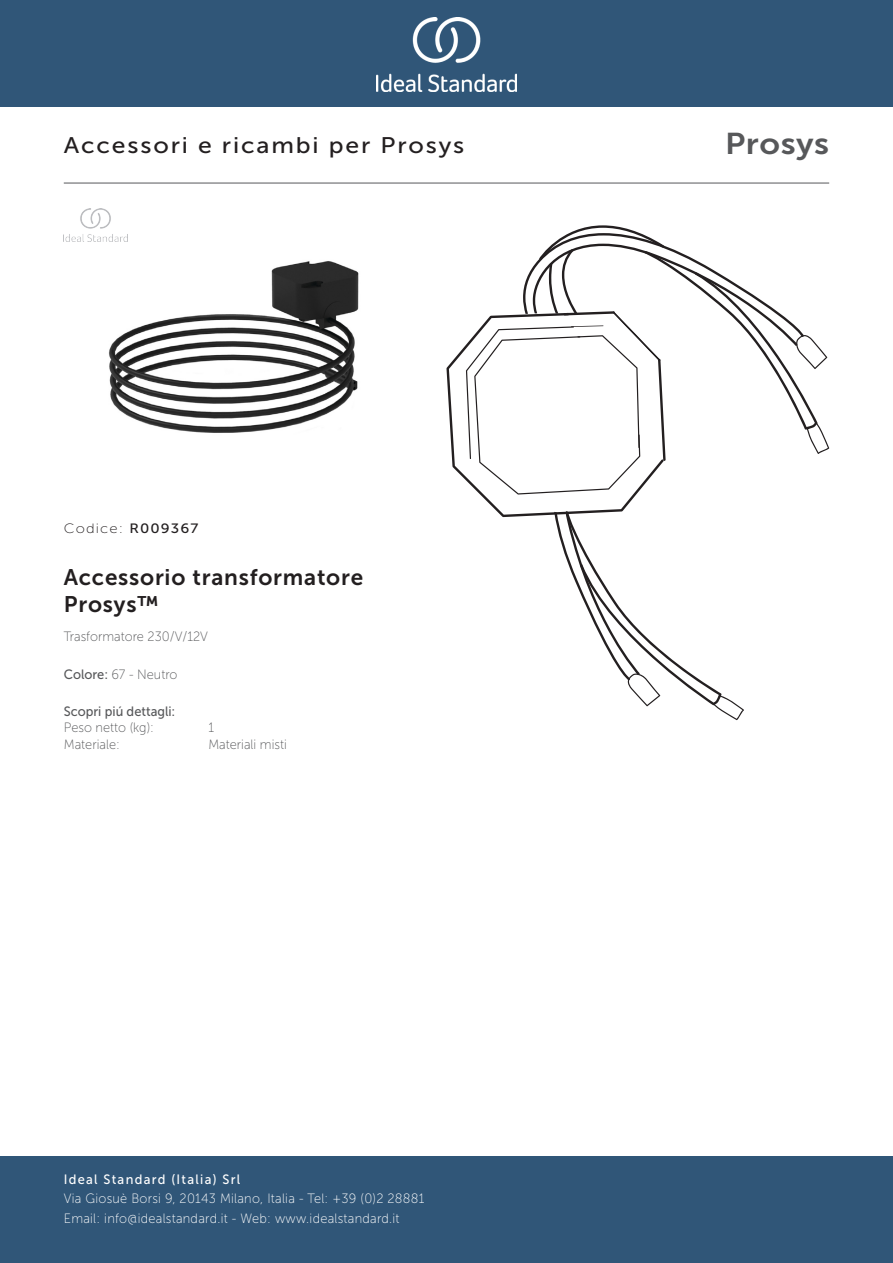
<style>
.page{position:relative;width:893px;height:1263px;background:#fff}
.page>*{position:absolute;margin:0;border:0;box-sizing:border-box;transform-origin:0 0}
._001_Produkttyp{font:30px "Museo Sans 700";letter-spacing:.02em;color:#57585a;scale:1.1 1}
.Article_Name{font:22.5px/27px "Museo Sans 700";letter-spacing:.035em;color:#231f20}
.t1{font:22.5px "Museo Sans 500";letter-spacing:.075em;color:#231f20;scale:1.1 1}
.t2{font:13.5px/19.5px "Museo Sans 100";letter-spacing:.02em;color:#fff;scale:.95 1}
.t3{font:13.5px "Museo Sans 500";letter-spacing:.1em;color:#fff;scale:.95 1}
.Material{font:13.5px "Museo Sans 100";color:#57585a;scale:.95 1}
.Marketing_Descriptio{font:13.5px "Museo Sans 100";color:#57585a;scale:.95 1}
.t4{font:13.5px "Museo Sans 500";color:#57585a;scale:.95 1}
.Colour{font:13.5px "Museo Sans 100";color:#57585a;scale:.95 1}
.Net_Weight__kg{font:13.5px "Museo Sans 100";color:#57585a;scale:.95 1}
.t5{font:13.5px "Museo Sans 100";letter-spacing:.075em;color:#231f20;scale:1.1 1}
.s1{font-family:"Museo Sans 500"}
</style>
<div class="page">
<div style="left:0;top:1157px;width:893px;height:106px;background:#305678"></div>
<div style="left:0;top:0;width:893px;height:107px;background:#305678"></div>
<img style="left:376px;top:18px;width:141px;height:73px">
<hr style="left:64px;top:183px;width:765px;height:1px;background:#57585a">
<img style="left:109px;top:261px;width:250px;height:172px">
<svg style="left:446px;top:225px;width:383px;height:495px"></svg>
<img style="left:65px;top:208px;width:63px;height:34px">
<p class="t1" style="left:64px;top:133px;width:366px">Accessori e ricambi per Prosys</p>
<p class="_001_Produkttyp" style="left:725px;top:127px;width:96px">Prosys</p>
<p class="t5" style="left:64px;top:521px;width:124px">Codice: <span class="s1">R009367</span></p>
<p class="Article_Name" style="left:64px;top:564px;width:301px">Accessorio transformatore<br>Prosys™</p>
<p class="Marketing_Descriptio" style="left:64px;top:629px;width:153px">Trasformatore 230/V/12V</p>
<p class="Colour" style="left:64px;top:667px;width:121px"><span class="s1">Colore:</span> 67 - Neutro</p>
<p class="t4" style="left:64px;top:704px;width:119px">Scopri piú dettagli:</p>
<p class="Net_Weight__kg" style="left:64px;top:720px;width:96px">Peso netto (kg):</p>
<p class="Net_Weight__kg" style="left:208px;top:720px;width:7px">1</p>
<p class="Material" style="left:64px;top:737px;width:61px">Materiale:</p>
<p class="Material" style="left:208px;top:737px;width:84px">Materiali misti</p>
<p class="t3" style="left:64px;top:1172px;width:187px">Ideal Standard (Italia) Srl</p>
<p class="t2" style="left:64px;top:1189px;width:381px">Via Giosuè Borsi 9, 20143 Milano, Italia - Tel: +39 (0)2 28881<br>Email: info@idealstandard.it - Web: www.idealstandard.it</p>
</div>
